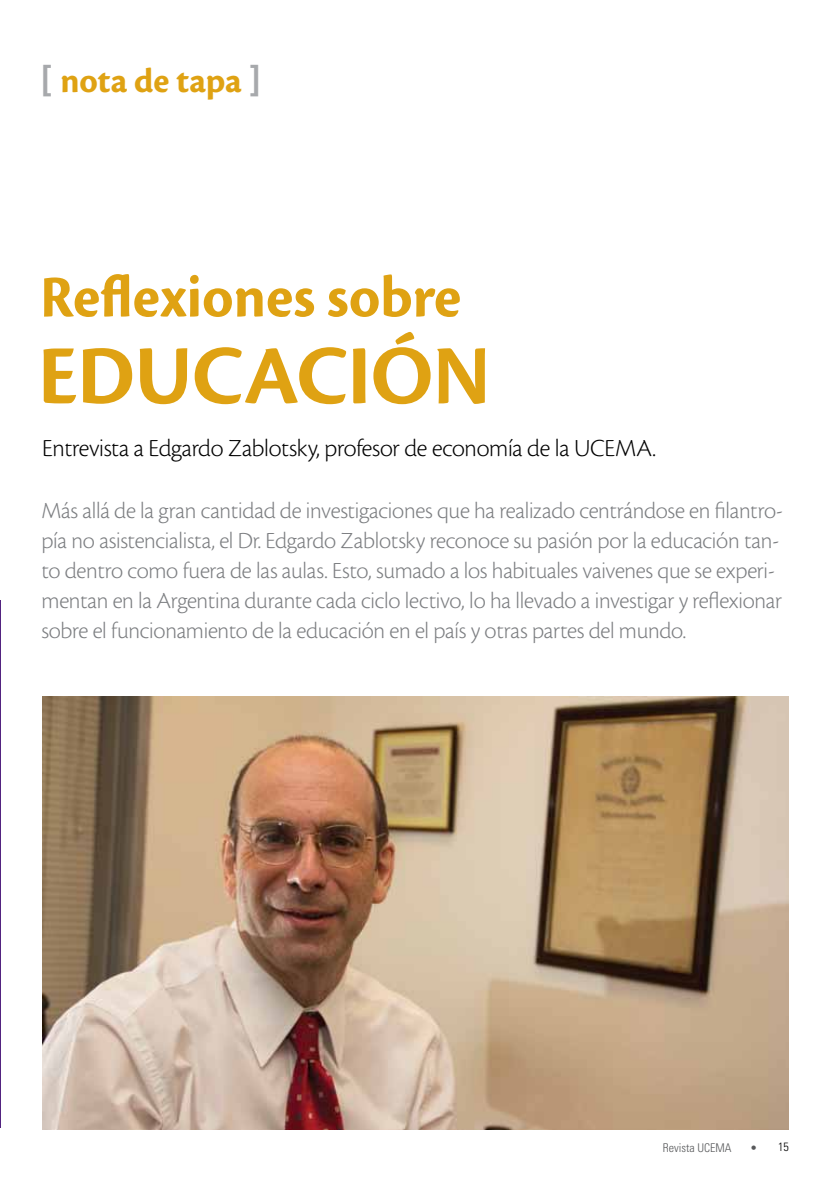
<style>
.page{position:relative;width:840px;height:1191px;background:#fff}
.page>*{position:absolute;margin:0;border:0;box-sizing:border-box;transform-origin:0 0}
.t1{font:87px "Cronos MM 700 58";color:#dfa213}
.t2{font:61.5px "Cronos MM 700 41";letter-spacing:.01em;color:#dfa213}
.t3{font:36px "Cronos MM 700 24";color:#dfa213}
.t4{font:25.5px "Cronos MM 250 17";letter-spacing:-.01em;color:#000}
.t5{font:24px/30px "Cronos MM 250 16";letter-spacing:-.035em;color:#7c7e81}
.t6{font:300 condensed 12px "Univers";color:#58595b}
.t7{font:300 condensed 12px "Univers";color:#000}
.s1{font-family:"Univers";font-weight:700;font-stretch:condensed;color:#a7a9ac}
.s2{color:#58595b}
</style>
<div class="page">
<hr style="left:0;top:600px;width:1px;height:527px;background:#522380">
<img style="left:43px;top:697px;width:745px;height:432px">
<h3 class="t3" style="left:42px;top:62px;width:219px"><span class="s1">[</span> nota de tapa <span class="s1">]</span></h3>
<h2 class="t2" style="left:40px;top:265px;width:422px">Reflexiones sobre</h2>
<h1 class="t1" style="left:38px;top:330px;width:454px">EDUCACIÓN</h1>
<p class="t4" style="left:42px;top:434px;width:615px">Entrevista a Edgardo Zablotsky, profesor de economía de la UCEMA.</p>
<p class="t5" style="left:41px;top:496px;width:743px">Más allá de la gran cantidad de investigaciones que ha realizado centrándose en filantro&shy;pía no asistencialista, el Dr. Edgardo Zablotsky reconoce su pasión por la educación tan&shy;to dentro como fuera de las aulas. Esto, sumado a los habituales vaivenes que se experi&shy;mentan en la Argentina durante cada ciclo lectivo, lo ha llevado a investigar y reflexionar sobre el funcionamiento de la educación en el país y otras partes del mundo.</p>
<p class="t6" style="left:663px;top:1140px;width:70px">Revista UCEMA</p>
<p class="t7" style="left:750px;top:1139px;width:40px"><span class="s2">•</span> 15</p>
</div>
